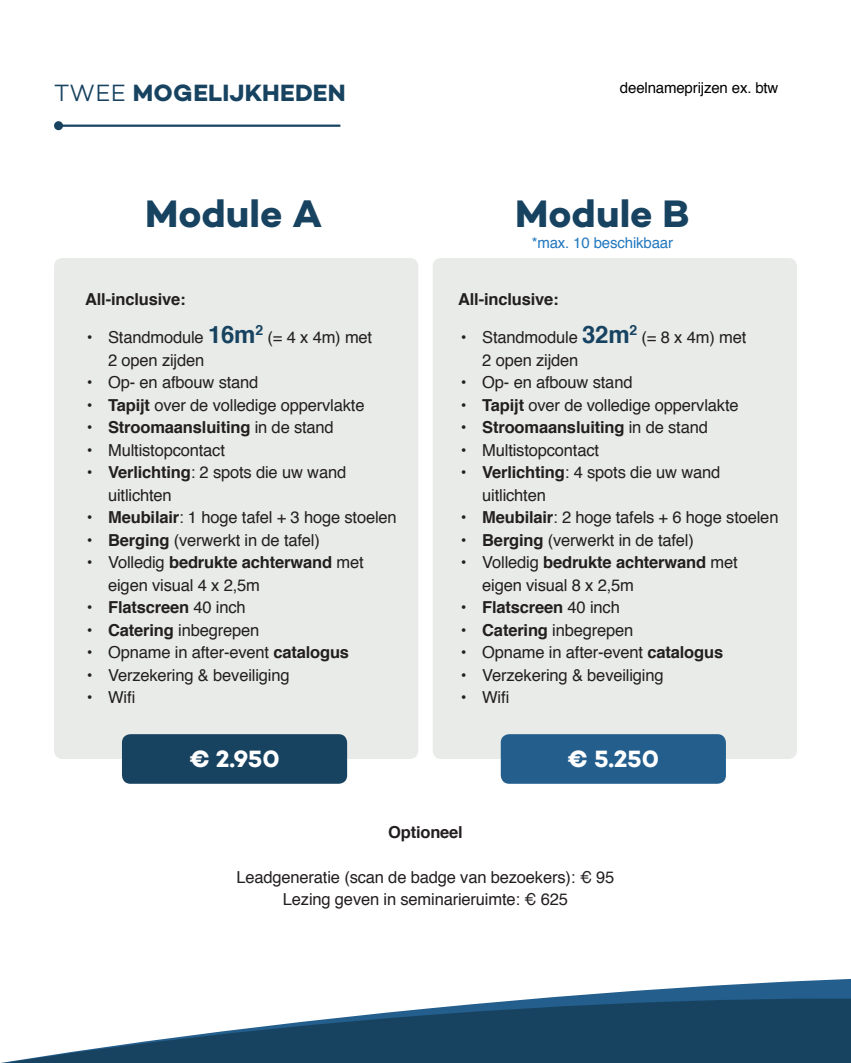
<style>
.page{position:relative;width:851px;height:1063px;background:#fff}
.page>*{position:absolute;margin:0;border:0;box-sizing:border-box;transform-origin:0 0}
.t1{font:39px "Campton Bold DEMO";color:#174361}
.t2{font:24px "Campton Bold DEMO";letter-spacing:.01em;color:#174361}
.t3{font:24px "Campton Bold DEMO";letter-spacing:-.01em;color:#fff}
.t4{font:16.5px/22.5px "Helvetica";letter-spacing:-.01em;color:#231f20}
.t5{font:700 16.5px "Helvetica";letter-spacing:-.01em;color:#231f20}
.t6{font:15px "Helvetica";letter-spacing:-.01em;color:#000001}
.t7{font:15px "Helvetica";letter-spacing:-.01em;color:#2278be}
.s1{font-family:"Campton Light DEMO"}
.s2{font-weight:700;font-size:24px;color:#174361}
.s3{font-weight:700}
.s4{font-weight:400}
</style>
<div class="page">
<div style="left:54px;top:258px;width:364px;height:501px;background:#e8ebe8;border-radius:9px"></div>
<div style="left:432px;top:258px;width:364px;height:501px;background:#e8ebe8;border-radius:9px"></div>
<svg style="left:1px;top:981px;width:849px;height:82px;fill:#174361"></svg>
<hr style="left:58px;top:125px;width:282px;height:2px;background:#174361">
<div style="left:54px;top:121px;width:9px;height:9px;background:#174361;border-radius:50%"></div>
<div style="left:122px;top:734px;width:225px;height:50px;background:#174361;border-radius:9px"></div>
<div style="left:500px;top:734px;width:225px;height:50px;background:#235e8d;border-radius:9px"></div>
<h2 class="t2" style="left:54px;top:79px;width:293px"><span class="s1">TWEE</span> MOGELIJKHEDEN</h2>
<p class="t6" style="left:620px;top:77px;width:160px">deelnameprijzen ex. btw</p>
<h1 class="t1" style="left:145px;top:191px;width:179px">Module A</h1>
<h1 class="t1" style="left:515px;top:191px;width:176px">Module B</h1>
<p class="t7" style="left:531px;top:231px;width:143px">*max. 10 beschikbaar</p>
<p class="t5" style="left:85px;top:286px;width:102px">All-inclusive:</p>
<p class="t5" style="left:458px;top:286px;width:102px">All-inclusive:</p>
<p class="t4" style="left:108px;top:327px;width:265px;text-indent:-21px">• Standmodule <span class="s2">16m</span><sup>2</sup> (= 4 x 4m) met<br>2 open zijden</p>
<p class="t4" style="left:87px;top:372px;width:173px">• Op- en afbouw stand</p>
<p class="t4" style="left:87px;top:394px;width:279px"><span class="s3">• Tapijt</span> over de volledige oppervlakte</p>
<p class="t5" style="left:87px;top:414px;width:248px">• Stroomaansluiting <span class="s4">in de stand</span></p>
<p class="t4" style="left:87px;top:439px;width:139px">• Multistopcontact</p>
<p class="t4" style="left:108px;top:462px;width:239px;text-indent:-21px"><span class="s3">• Verlichting</span>: 2 spots die uw wand uitlichten</p>
<p class="t4" style="left:87px;top:507px;width:311px"><span class="s3">• Meubilair</span>: 1 hoge tafel + 3 hoge stoelen</p>
<p class="t4" style="left:87px;top:529px;width:234px"><span class="s3">• Berging</span> (verwerkt in de tafel)</p>
<p class="t4" style="left:108px;top:552px;width:257px;text-indent:-21px">• Volledig <span class="s3">bedrukte achterwand</span> met eigen visual 4 x 2,5m</p>
<p class="t5" style="left:87px;top:594px;width:160px">• Flatscreen <span class="s4">40 inch</span></p>
<p class="t4" style="left:87px;top:619px;width:174px"><span class="s3">• Catering</span> inbegrepen</p>
<p class="t4" style="left:87px;top:642px;width:264px">• Opname in after-event <span class="s3">catalogus</span></p>
<p class="t4" style="left:87px;top:664px;width:204px">• Verzekering &amp; beveiliging</p>
<p class="t4" style="left:87px;top:687px;width:50px">• Wifi</p>
<p class="t4" style="left:482px;top:327px;width:265px;text-indent:-21px">• Standmodule <span class="s2">32m</span><sup>2</sup> (= 8 x 4m) met<br>2 open zijden</p>
<p class="t4" style="left:461px;top:372px;width:173px">• Op- en afbouw stand</p>
<p class="t4" style="left:461px;top:394px;width:279px"><span class="s3">• Tapijt</span> over de volledige oppervlakte</p>
<p class="t5" style="left:461px;top:414px;width:248px">• Stroomaansluiting <span class="s4">in de stand</span></p>
<p class="t4" style="left:461px;top:439px;width:139px">• Multistopcontact</p>
<p class="t4" style="left:482px;top:462px;width:239px;text-indent:-21px"><span class="s3">• Verlichting</span>: 4 spots die uw wand uitlichten</p>
<p class="t4" style="left:461px;top:507px;width:319px"><span class="s3">• Meubilair</span>: 2 hoge tafels + 6 hoge stoelen</p>
<p class="t4" style="left:461px;top:529px;width:234px"><span class="s3">• Berging</span> (verwerkt in de tafel)</p>
<p class="t4" style="left:482px;top:552px;width:257px;text-indent:-21px">• Volledig <span class="s3">bedrukte achterwand</span> met eigen visual 8 x 2,5m</p>
<p class="t5" style="left:461px;top:594px;width:160px">• Flatscreen <span class="s4">40 inch</span></p>
<p class="t4" style="left:461px;top:619px;width:174px"><span class="s3">• Catering</span> inbegrepen</p>
<p class="t4" style="left:461px;top:642px;width:264px">• Opname in after-event <span class="s3">catalogus</span></p>
<p class="t4" style="left:461px;top:664px;width:204px">• Verzekering &amp; beveiliging</p>
<p class="t4" style="left:461px;top:687px;width:50px">• Wifi</p>
<h2 class="t3" style="left:189px;top:745px;width:92px">€ 2.950</h2>
<h2 class="t3" style="left:567px;top:745px;width:93px">€ 5.250</h2>
<p class="t5" style="left:388px;top:819px;width:76px">Optioneel</p>
<p class="t4" style="left:236px;top:866px;width:379px;text-align:center">Leadgeneratie (scan de badge van bezoekers): € 95<br>Lezing geven in seminarieruimte: € 625</p>
</div>
